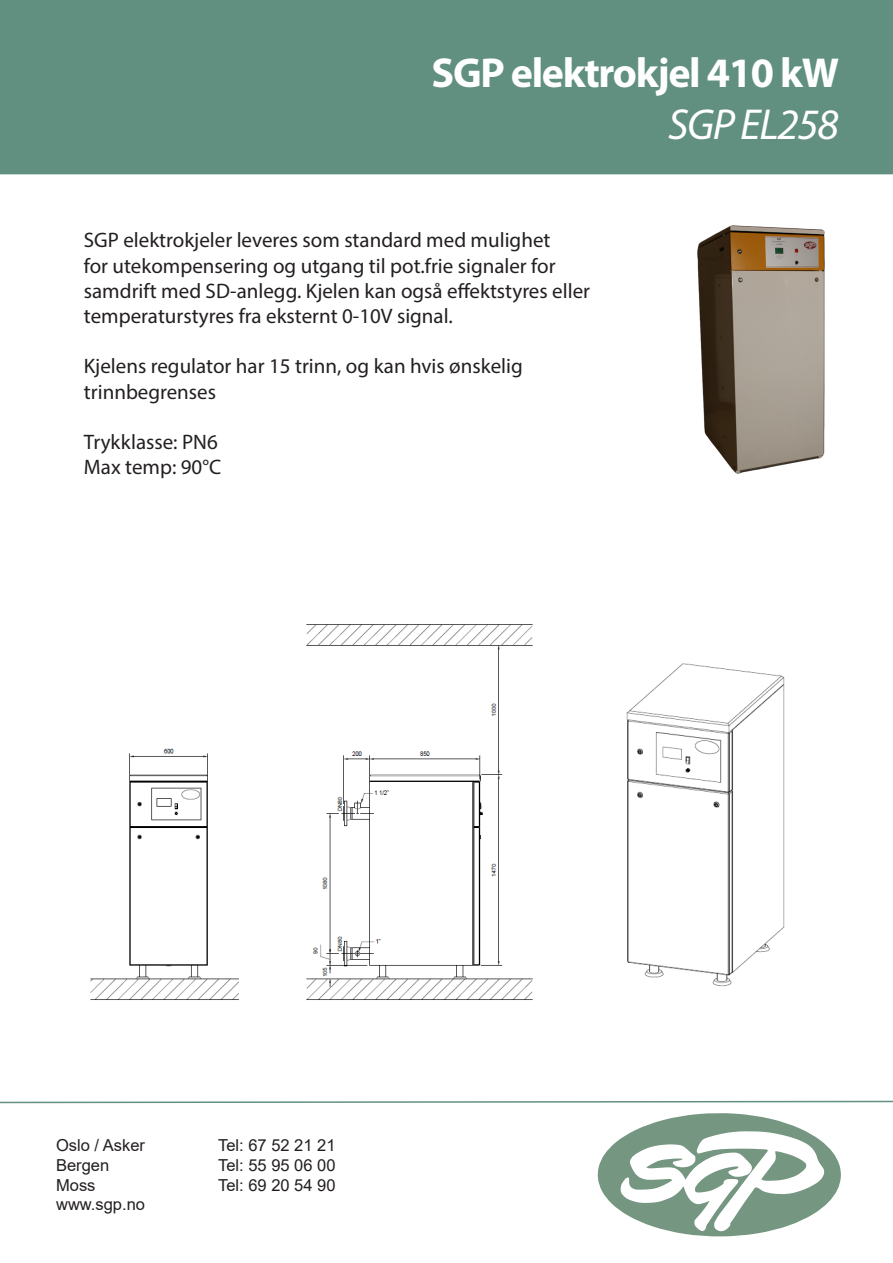
<style>
.page{position:relative;width:893px;height:1263px;background:#fff}
.page>*{position:absolute;margin:0;border:0;box-sizing:border-box;transform-origin:0 0}
.t1{font:italic 43.5px "Myriad Pro";letter-spacing:-.03em;color:#fff}
.t2{font:700 42px "Myriad Pro";letter-spacing:-.03em;color:#fff}
.t3{font:21px/25.2px "Myriad Pro";color:#231f20}
.t4{font:16.5px "Arial";color:#231f20}
</style>
<div class="page">
<svg style="left:0;top:1100px;width:893px;height:4px"></svg>
<svg style="left:597px;top:1113px;width:244px;height:123px"></svg>
<div style="left:0;top:0;width:893px;height:174px;background:#619080"></div>
<img style="left:90px;top:624px;width:695px;height:376px">
<img style="left:697px;top:225px;width:128px;height:249px">
<p class="t2" style="left:432px;top:45px;width:409px">SGP elektrokjel 410 kW</p>
<p class="t1" style="left:668px;top:97px;width:172px">SGP EL258</p>
<p class="t3" style="left:84px;top:227px;width:508px">SGP elektrokjeler leveres som standard med mulighet<br>for utekompensering og utgang til pot.frie signaler for samdrift med SD-anlegg. Kjelen kan også effektstyres eller temperaturstyres fra eksternt 0-10V signal.</p>
<p class="t3" style="left:84px;top:353px;width:440px">Kjelens regulator har 15 trinn, og kan hvis ønskelig trinnbegrenses</p>
<p class="t3" style="left:84px;top:429px;width:135px">Trykklasse: PN6</p>
<p class="t3" style="left:84px;top:454px;width:139px">Max temp: 90°C</p>
<p class="t4" style="left:56px;top:1134px;width:90px">Oslo / Asker</p>
<p class="t4" style="left:218px;top:1134px;width:119px">Tel: 67 52 21 21</p>
<p class="t4" style="left:56px;top:1153px;width:55px">Bergen</p>
<p class="t4" style="left:218px;top:1153px;width:119px">Tel: 55 95 06 00</p>
<p class="t4" style="left:56px;top:1173px;width:41px">Moss</p>
<p class="t4" style="left:218px;top:1173px;width:119px">Tel: 69 20 54 90</p>
<p class="t4" style="left:56px;top:1193px;width:90px">www.sgp.no</p>
</div>
